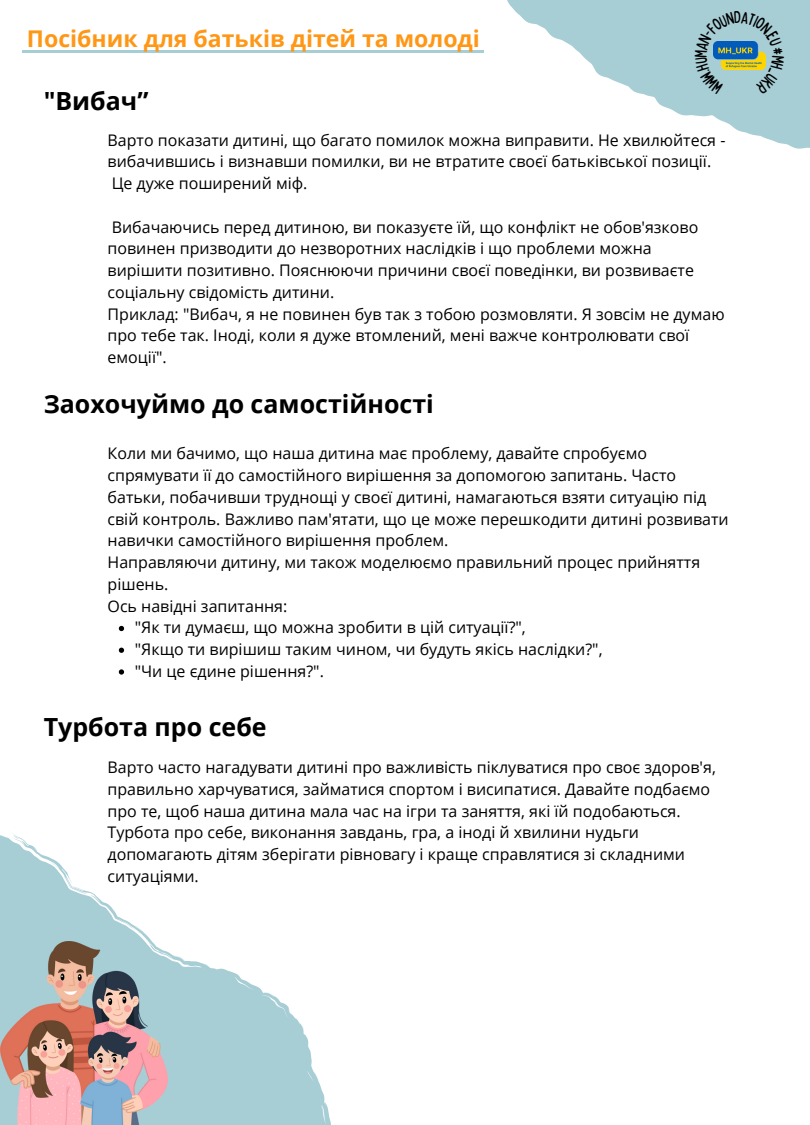
<style>
.page{position:relative;width:810px;height:1125px;background:#fff}
.page>*{position:absolute;margin:0;border:0;box-sizing:border-box;transform-origin:0 0}
.t1{font:700 25px "Open Sans";color:#000}
.t2{font:700 23.1px "Open Sans";color:#ff9716}
.t3{font:16px/21.8px "Open Sans";color:#000}
</style>
<div class="page">
<svg style="left:0;top:834px;width:331px;height:291px"></svg>
<svg style="left:66px;top:878px;width:7px;height:7px"></svg>
<svg style="left:507px;top:0;width:303px;height:149px;fill:#a7cdd5"></svg>
<img style="left:0;top:942px;width:168px;height:183px">
<hr style="left:23px;top:50px;width:461px;height:3px;background:#a7cdd5">
<svg style="left:119px;top:626px;width:5px;height:5px"></svg>
<svg style="left:119px;top:648px;width:5px;height:5px"></svg>
<svg style="left:119px;top:669px;width:5px;height:6px"></svg>
<svg style="left:695px;top:11px;width:90px;height:83px;background:#9cc1c2"></svg>
<p class="t2" style="left:27px;top:22px;width:455px">Посібник для батьків дітей та молоді</p>
<p class="t1" style="left:44px;top:83px;width:106px">"Вибач”</p>
<p class="t3" style="left:108px;top:128px;width:619px">Варто показати дитині, що багато помилок можна виправити. Не хвилюйтеся - вибачившись і визнавши помилки, ви не втратите своєї батьківської позиції.</p>
<p class="t3" style="left:112px;top:172px;width:197px">Це дуже поширений міф.</p>
<p class="t3" style="left:108px;top:215px;width:592px">Вибачаючись перед дитиною, ви показуєте їй, що конфлікт не обов'язково повинен призводити до незворотних наслідків і що проблеми можна вирішити позитивно. Пояснюючи причини своєї поведінки, ви розвиваєте соціальну свідомість дитини.</p>
<p class="t3" style="left:108px;top:302px;width:619px">Приклад: "Вибач, я не повинен був так з тобою розмовляти. Я зовсім не думаю про тебе так. Іноді, коли я дуже втомлений, мені важче контролювати свої емоції".</p>
<p class="t1" style="left:44px;top:386px;width:392px">Заохочуймо до самостійності</p>
<p class="t3" style="left:108px;top:442px;width:623px">Коли ми бачимо, що наша дитина має проблему, давайте спробуємо спрямувати її до самостійного вирішення за допомогою запитань. Часто батьки, побачивши труднощі у своєї дитині, намагаються взяти ситуацію під свій контроль. Важливо пам'ятати, що це може перешкодити дитині розвивати навички самостійного вирішення проблем.</p>
<p class="t3" style="left:108px;top:551px;width:594px">Направляючи дитину, ми також моделюємо правильний процес прийняття рішень.</p>
<p class="t3" style="left:108px;top:595px;width:181px">Ось навідні запитання:</p>
<p class="t3" style="left:135px;top:616px;width:393px">"Як ти думаєш, що можна зробити в цій ситуації?",</p>
<p class="t3" style="left:135px;top:638px;width:469px">"Якщо ти вирішиш таким чином, чи будуть якісь наслідки?",</p>
<p class="t3" style="left:135px;top:660px;width:191px">"Чи це єдине рішення?".</p>
<p class="t1" style="left:44px;top:710px;width:224px">Турбота про себе</p>
<p class="t3" style="left:108px;top:756px;width:610px">Варто часто нагадувати дитині про важливість піклуватися про своє здоров'я, правильно харчуватися, займатися спортом і висипатися. Давайте подбаємо про те, щоб наша дитина мала час на ігри та заняття, які їй подобаються.<br>Турбота про себе, виконання завдань, гра, а іноді й хвилини нудьги допомагають дітям зберігати рівновагу і краще справлятися зі складними ситуаціями.</p>
</div>
